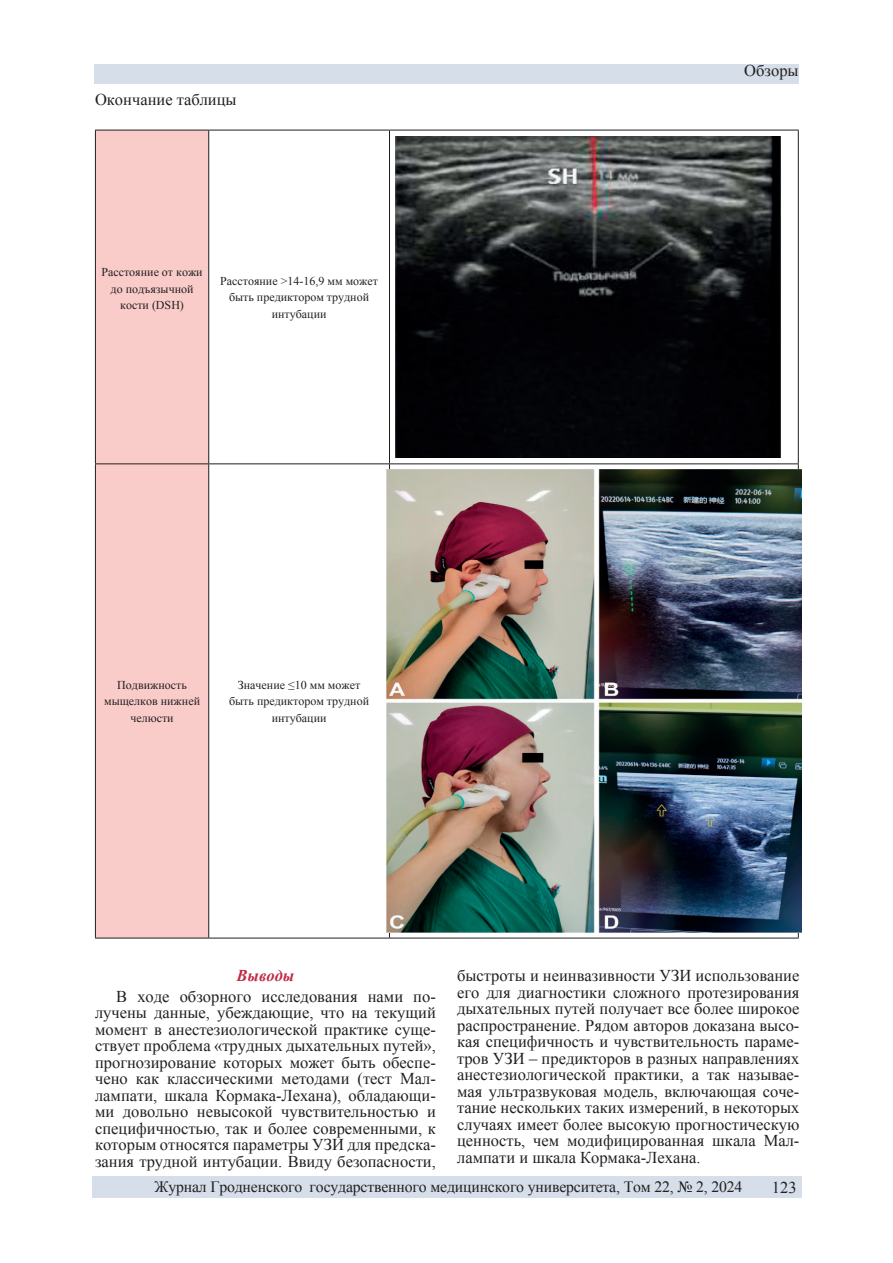
<style>
.page{position:relative;width:893px;height:1263px;background:#fff}
.page>*{position:absolute;margin:0;border:0;box-sizing:border-box;transform-origin:0 0}
.t1{font:16.5px/16.5px "Times New Roman";color:#231f20;text-align:justify}
.t2{font:italic 700 16.5px "Times New Roman";color:#c02a43}
.t3{font:15.75px "Times New Roman";letter-spacing:-.01em;color:#231f20}
.t4{font:12px/16.5px "Times New Roman";color:#231f20;text-align:center}
</style>
<div class="page">
<div style="left:94px;top:65px;width:705px;height:19px;background:#d5dee9"></div>
<div style="left:92px;top:1176px;width:709px;height:22px;background:#d5dee9"></div>
<div style="left:96px;top:131px;width:112px;height:807px;background:#f9ccc9"></div>
<hr style="left:95px;top:130px;width:114px;height:1px;background:#231f20">
<hr style="left:95px;top:130px;width:1px;height:333px;background:#231f20">
<hr style="left:209px;top:130px;width:180px;height:1px;background:#231f20">
<hr style="left:208px;top:130px;width:1px;height:333px;background:#231f20">
<hr style="left:389px;top:130px;width:410px;height:1px;background:#231f20">
<hr style="left:389px;top:130px;width:1px;height:333px;background:#231f20">
<hr style="left:798px;top:130px;width:1px;height:333px;background:#231f20">
<hr style="left:95px;top:463px;width:114px;height:1px;background:#231f20">
<hr style="left:95px;top:464px;width:1px;height:474px;background:#231f20">
<hr style="left:209px;top:463px;width:180px;height:1px;background:#231f20">
<hr style="left:208px;top:464px;width:1px;height:474px;background:#231f20">
<hr style="left:389px;top:463px;width:410px;height:1px;background:#231f20">
<hr style="left:389px;top:464px;width:1px;height:474px;background:#231f20">
<hr style="left:798px;top:464px;width:1px;height:474px;background:#231f20">
<hr style="left:95px;top:938px;width:114px;height:1px;background:#231f20">
<hr style="left:209px;top:938px;width:180px;height:1px;background:#231f20">
<hr style="left:389px;top:938px;width:410px;height:1px;background:#231f20">
<img style="left:395px;top:136px;width:386px;height:322px">
<img style="left:386px;top:470px;width:415px;height:462px">
<p class="t1" style="left:95px;top:91px;width:143px">Окончание таблицы</p>
<p class="t4" style="left:101px;top:264px;width:103px">Расстояние от кожи до подъязычной кости (DSH)</p>
<p class="t4" style="left:220px;top:272px;width:160px">Расстояние &gt;14-16,9 мм может быть предиктором трудной интубации</p>
<p class="t1" style="left:744px;top:62px;width:56px">Обзоры</p>
<p class="t4" style="left:104px;top:676px;width:98px">Подвижность мыщелков нижней челюсти</p>
<p class="t4" style="left:229px;top:676px;width:142px">Значение ≤10 мм может быть предиктором трудной интубации</p>
<p class="t2" style="left:237px;top:964px;width:59px">Выводы</p>
<p class="t1" style="left:95px;top:987px;width:342px;text-indent:21px">В ходе обзорного исследования нами по&shy;лучены данные, убеждающие, что на текущий момент в анестезиологической практике суще&shy;ствует проблема «трудных дыхательных путей», прогнозирование которых может быть обеспе&shy;чено как классическими методами (тест Мал&shy;лампати, шкала Кормака-Лехана), обладающи&shy;ми довольно невысокой чувствительностью и специфичностью, так и более современными, к которым относятся параметры УЗИ для предска&shy;зания трудной интубации. Ввиду безопасности,</p>
<p class="t1" style="left:457px;top:967px;width:344px">быстроты и неинвазивности УЗИ использование его для диагностики сложного протезирования дыхательных путей получает все более широкое распространение. Рядом авторов доказана высо&shy;кая специфичность и чувствительность параме&shy;тров УЗИ – предикторов в разных направлениях анестезиологической практики, а так называе&shy;мая ультразвуковая модель, включающая соче&shy;тание нескольких таких измерений, в некоторых случаях имеет более высокую прогностическую ценность, чем модифицированная шкала Мал&shy;лампати и шкала Кормака-Лехана.</p>
<p class="t3" style="left:154px;top:1176px;width:589px">Журнал Гродненского государственного медицинского университета, Том 22, № 2, 2024</p>
<p class="t1" style="left:772px;top:1178px;width:26px">123</p>
</div>
